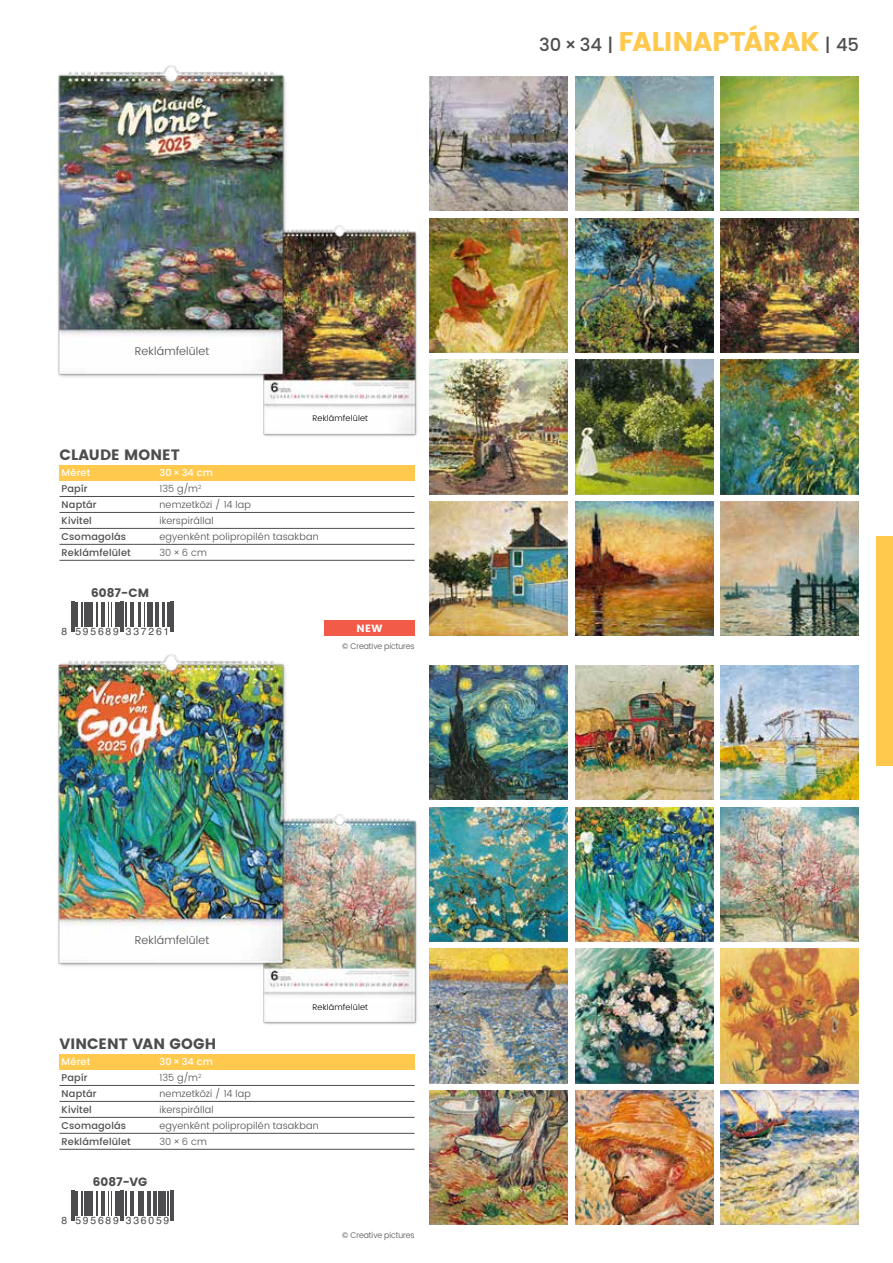
<style>
.page{position:relative;width:893px;height:1263px;background:#fff}
.page>*{position:absolute;margin:0;border:0;box-sizing:border-box;transform-origin:0 0}
.t1{font:700 27px "Poppins";letter-spacing:-.01em;color:#ffc94e}
.t2{font:700 15px "Poppins";letter-spacing:.005em;color:#4d4d4f}
.t3{font:700 12px "Poppins";letter-spacing:.01em;color:#4d4d4f}
.t4{font:300 11.25px "Poppins";letter-spacing:.015em;color:#4d4d4f}
.t5{font:700 10.5px "Poppins";color:#fff}
.t6{font:10.35px "Helvetica";letter-spacing:.17em;color:#4d4d4f}
.t7{font:300 9.75px "Poppins";letter-spacing:.02em;color:#4d4d4f}
.t8{font:500 9.75px "Poppins";letter-spacing:.015em;color:#4d4d4f}
.t9{font:500 9.75px "Poppins";letter-spacing:.015em;color:#fff}
.t10{font:300 8.25px "Poppins";color:#4d4d4f;scale:.95 1}
.t11{font:300 8.25px "Poppins";letter-spacing:.02em;color:#000}
.s1{font-weight:500;font-size:18px;color:#4d4d4f}
</style>
<div class="page">
<div style="left:876px;top:536px;width:17px;height:229px;background:#ffc94e"></div>
<div style="left:60px;top:1054px;width:355px;height:15px;background:#ffc94e"></div>
<hr style="left:60px;top:1085px;width:355px;height:1px;background:#4d4d4f">
<hr style="left:60px;top:1101px;width:355px;height:1px;background:#4d4d4f">
<hr style="left:60px;top:1117px;width:355px;height:1px;background:#4d4d4f">
<hr style="left:60px;top:1133px;width:355px;height:1px;background:#4d4d4f">
<hr style="left:60px;top:1149px;width:355px;height:1px;background:#4d4d4f">
<img style="left:429px;top:665px;width:139px;height:135px">
<img style="left:429px;top:1090px;width:139px;height:135px">
<img style="left:721px;top:665px;width:138px;height:135px">
<img style="left:721px;top:1090px;width:138px;height:135px">
<img style="left:575px;top:665px;width:138px;height:135px">
<img style="left:575px;top:1090px;width:138px;height:135px">
<img style="left:429px;top:949px;width:139px;height:134px">
<img style="left:721px;top:949px;width:138px;height:134px">
<img style="left:575px;top:949px;width:138px;height:134px">
<img style="left:429px;top:807px;width:139px;height:134px">
<img style="left:721px;top:807px;width:138px;height:134px">
<img style="left:575px;top:807px;width:138px;height:134px">
<img style="left:263px;top:814px;width:154px;height:211px">
<img style="left:58px;top:655px;width:232px;height:315px">
<img style="left:429px;top:77px;width:139px;height:134px">
<img style="left:429px;top:501px;width:139px;height:135px">
<img style="left:721px;top:77px;width:138px;height:134px">
<img style="left:721px;top:501px;width:138px;height:135px">
<img style="left:575px;top:77px;width:138px;height:134px">
<img style="left:575px;top:501px;width:138px;height:135px">
<img style="left:429px;top:360px;width:139px;height:134px">
<img style="left:721px;top:360px;width:138px;height:134px">
<img style="left:575px;top:360px;width:138px;height:134px">
<img style="left:429px;top:218px;width:139px;height:134px">
<img style="left:721px;top:218px;width:138px;height:134px">
<img style="left:575px;top:218px;width:138px;height:134px">
<img style="left:263px;top:225px;width:154px;height:212px">
<img style="left:58px;top:66px;width:232px;height:315px">
<div style="left:60px;top:465px;width:355px;height:15px;background:#ffc94e"></div>
<hr style="left:60px;top:496px;width:355px;height:1px;background:#4d4d4f">
<hr style="left:60px;top:512px;width:355px;height:1px;background:#4d4d4f">
<hr style="left:60px;top:528px;width:355px;height:1px;background:#4d4d4f">
<hr style="left:60px;top:544px;width:355px;height:1px;background:#4d4d4f">
<hr style="left:60px;top:560px;width:355px;height:1px;background:#4d4d4f">
<div style="left:324px;top:620px;width:91px;height:16px;background:#f15b47"></div>
<hr style="left:71px;top:602px;width:1px;height:30px;background:#4d4d4f">
<hr style="left:73px;top:602px;width:2px;height:30px;background:#4d4d4f">
<hr style="left:76px;top:602px;width:2px;height:25px;background:#4d4d4f">
<svg style="left:81px;top:602px;width:4px;height:25px"></svg>
<hr style="left:86px;top:602px;width:4px;height:25px;background:#4d4d4f">
<hr style="left:91px;top:602px;width:2px;height:25px;background:#4d4d4f">
<svg style="left:96px;top:602px;width:20px;height:25px"></svg>
<hr style="left:118px;top:602px;width:2px;height:25px;background:#4d4d4f">
<hr style="left:121px;top:602px;width:1px;height:30px;background:#4d4d4f">
<hr style="left:123px;top:602px;width:1px;height:30px;background:#4d4d4f">
<svg style="left:125px;top:602px;width:1px;height:25px"></svg>
<hr style="left:130px;top:602px;width:2px;height:25px;background:#4d4d4f">
<svg style="left:133px;top:602px;width:12px;height:25px"></svg>
<hr style="left:148px;top:602px;width:2px;height:25px;background:#4d4d4f">
<hr style="left:151px;top:602px;width:2px;height:25px;background:#4d4d4f">
<svg style="left:155px;top:602px;width:3px;height:25px"></svg>
<hr style="left:163px;top:602px;width:2px;height:25px;background:#4d4d4f">
<hr style="left:167px;top:602px;width:2px;height:25px;background:#4d4d4f">
<hr style="left:170px;top:602px;width:1px;height:30px;background:#4d4d4f">
<hr style="left:172px;top:602px;width:1px;height:30px;background:#4d4d4f">
<hr style="left:71px;top:1191px;width:1px;height:30px;background:#4d4d4f">
<hr style="left:73px;top:1191px;width:2px;height:30px;background:#4d4d4f">
<hr style="left:76px;top:1191px;width:2px;height:24px;background:#4d4d4f">
<svg style="left:81px;top:1191px;width:4px;height:24px"></svg>
<hr style="left:86px;top:1191px;width:4px;height:24px;background:#4d4d4f">
<hr style="left:91px;top:1191px;width:2px;height:24px;background:#4d4d4f">
<svg style="left:96px;top:1191px;width:20px;height:24px"></svg>
<hr style="left:118px;top:1191px;width:2px;height:24px;background:#4d4d4f">
<hr style="left:121px;top:1191px;width:1px;height:30px;background:#4d4d4f">
<hr style="left:123px;top:1191px;width:1px;height:30px;background:#4d4d4f">
<svg style="left:125px;top:1191px;width:1px;height:24px"></svg>
<hr style="left:130px;top:1191px;width:2px;height:24px;background:#4d4d4f">
<svg style="left:133px;top:1191px;width:10px;height:24px"></svg>
<hr style="left:148px;top:1191px;width:3px;height:24px;background:#4d4d4f">
<svg style="left:153px;top:1191px;width:3px;height:24px"></svg>
<hr style="left:158px;top:1191px;width:4px;height:24px;background:#4d4d4f">
<hr style="left:163px;top:1191px;width:3px;height:24px;background:#4d4d4f">
<svg style="left:167px;top:1191px;width:1px;height:24px"></svg>
<hr style="left:170px;top:1191px;width:1px;height:30px;background:#4d4d4f">
<hr style="left:172px;top:1191px;width:1px;height:30px;background:#4d4d4f">
<p class="t4" style="left:135px;top:343px;width:76px">Reklámfelület</p>
<p class="t11" style="left:313px;top:412px;width:57px">Reklámfelület</p>
<h2 class="t2" style="left:60px;top:446px;width:122px">CLAUDE MONET</h2>
<p class="t9" style="left:62px;top:465px;width:30px">Méret</p>
<p class="t9" style="left:159px;top:465px;width:55px">30×34 cm</p>
<p class="t8" style="left:62px;top:481px;width:27px">Papír</p>
<p class="t7" style="left:159px;top:482px;width:43px">135 g/m<sup>2</sup></p>
<p class="t8" style="left:62px;top:497px;width:36px">Naptár</p>
<p class="t7" style="left:159px;top:498px;width:93px">nemzetközi / 14 lap</p>
<p class="t8" style="left:62px;top:513px;width:32px">Kivitel</p>
<p class="t7" style="left:159px;top:513px;width:56px">ikerspirállal</p>
<p class="t8" style="left:62px;top:529px;width:66px">Csomagolás</p>
<p class="t7" style="left:159px;top:529px;width:161px">egyenként polipropilén tasakban</p>
<p class="t8" style="left:62px;top:545px;width:71px">Reklámfelület</p>
<p class="t7" style="left:159px;top:545px;width:49px">30×6 cm</p>
<p class="t3" style="left:91px;top:586px;width:59px">6087-CM</p>
<p class="t6" style="left:62px;top:624px;width:109px">8 595689 337261</p>
<p class="t5" style="left:357px;top:622px;width:27px">NEW</p>
<p class="t10" style="left:342px;top:640px;width:78px">© Creative pictures</p>
<p class="t4" style="left:135px;top:932px;width:76px">Reklámfelület</p>
<p class="t11" style="left:313px;top:1001px;width:57px">Reklámfelület</p>
<h2 class="t2" style="left:60px;top:1035px;width:158px">VINCENT VAN GOGH</h2>
<p class="t9" style="left:62px;top:1054px;width:30px">Méret</p>
<p class="t9" style="left:159px;top:1054px;width:55px">30×34 cm</p>
<p class="t8" style="left:62px;top:1070px;width:27px">Papír</p>
<p class="t7" style="left:159px;top:1070px;width:43px">135 g/m<sup>2</sup></p>
<p class="t8" style="left:62px;top:1086px;width:36px">Naptár</p>
<p class="t7" style="left:159px;top:1086px;width:93px">nemzetközi / 14 lap</p>
<p class="t8" style="left:62px;top:1102px;width:32px">Kivitel</p>
<p class="t7" style="left:159px;top:1102px;width:56px">ikerspirállal</p>
<p class="t8" style="left:62px;top:1118px;width:66px">Csomagolás</p>
<p class="t7" style="left:159px;top:1118px;width:161px">egyenként polipropilén tasakban</p>
<p class="t8" style="left:62px;top:1134px;width:71px">Reklámfelület</p>
<p class="t7" style="left:159px;top:1134px;width:49px">30×6 cm</p>
<p class="t3" style="left:93px;top:1175px;width:56px">6087-VG</p>
<p class="t6" style="left:62px;top:1213px;width:109px">8 595689 336059</p>
<p class="t10" style="left:342px;top:1229px;width:78px">© Creative pictures</p>
<h1 class="t1" style="left:539px;top:26px;width:321px"><span class="s1">30 × 34 |</span> FALINAPTÁRAK <span class="s1">| 45</span></h1>
</div>
